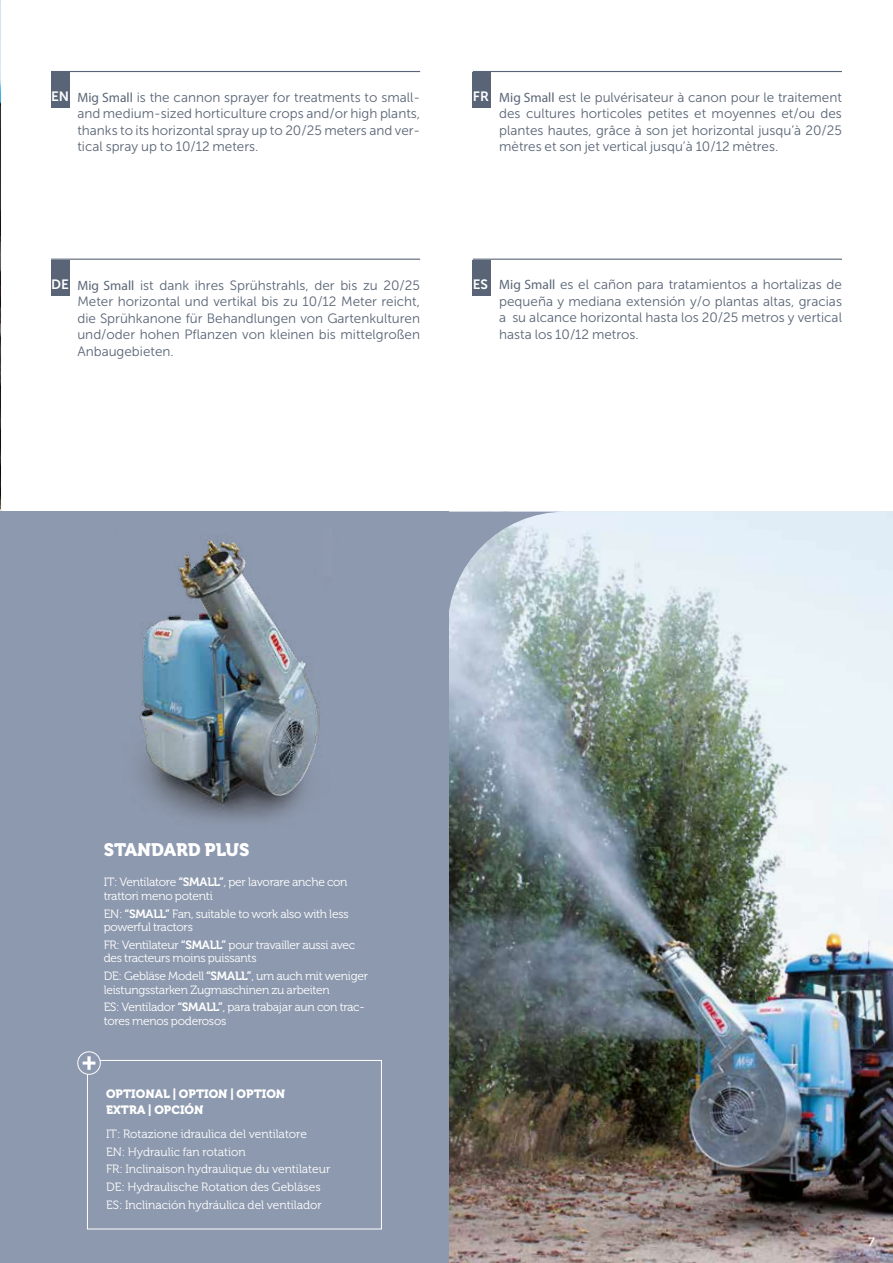
<style>
.page{position:relative;width:893px;height:1263px;background:#fff}
.page>*{position:absolute;margin:0;border:0;box-sizing:border-box;transform-origin:0 0}
.t1{font:18px "Museo 900";color:#fff}
.t2{font:13.5px/16.5px "Museo Sans 300";color:#596576;text-align:justify}
.t3{font:13.5px "Museo Sans 700";color:#fff}
.t4{font:12px/13.5px "Museo 300";letter-spacing:-.02em;color:#fff}
.t5{font:12px/17.7px "Museo 300";color:#fff}
.t6{font:12px/16.2px "Museo 900";color:#fff}
.t7{font:12px "Museo 500";color:#fff}
.s1{font-family:"Myriad Pro"}
.s2{font-family:"Museo 700"}
</style>
<div class="page">
<div style="left:0;top:512px;width:449px;height:751px;background:#8d99ae"></div>
<div style="left:0;top:511px;width:21px;height:275px;background:#8d99ae"></div>
<svg style="left:0;top:0;width:2px;height:511px"></svg>
<img style="left:449px;top:512px;width:444px;height:751px">
<div style="left:51px;top:72px;width:18px;height:36px;background:#596576"></div>
<hr style="left:51px;top:71px;width:369px;height:1px;background:#596576">
<div style="left:51px;top:260px;width:18px;height:35px;background:#596576"></div>
<hr style="left:51px;top:259px;width:369px;height:1px;background:#596576">
<div style="left:473px;top:260px;width:18px;height:35px;background:#596576"></div>
<hr style="left:473px;top:259px;width:369px;height:1px;background:#596576">
<div style="left:473px;top:72px;width:18px;height:36px;background:#596576"></div>
<hr style="left:473px;top:71px;width:369px;height:1px;background:#596576">
<div style="left:87px;top:1060px;width:295px;height:169px;border:1px solid #fff"></div>
<svg style="left:78px;top:1052px;width:22px;height:22px"></svg>
<div style="left:77px;top:1051px;width:24px;height:24px;border:1px solid #fff;border-radius:50%"></div>
<svg style="left:83px;top:1056px;width:12px;height:14px"></svg>
<svg style="left:449px;top:512px;width:116px;height:120px;background:#bbc9d3"></svg>
<img style="left:139px;top:540px;width:181px;height:280px">
<p class="t3" style="left:51px;top:89px;width:20px">EN</p>
<p class="t2" style="left:77px;top:89px;width:344px"><span class="s1">Mig Small</span> is the cannon sprayer for treatments to small&shy;and medium-sized horticulture crops and/or high plants, thanks to its horizontal spray up to 20/25 meters and ver&shy;tical spray up to 10/12 meters.</p>
<p class="t3" style="left:473px;top:89px;width:18px">FR</p>
<p class="t2" style="left:499px;top:89px;width:344px"><span class="s1">Mig Small</span> est le pulvérisateur à canon pour le traitement des cultures horticoles petites et moyennes et/ou des plantes hautes, grâce à son jet horizontal jusqu’à 20/25 mètres et son jet vertical jusqu’à 10/12 mètres.</p>
<p class="t3" style="left:51px;top:277px;width:19px">DE</p>
<p class="t3" style="left:473px;top:277px;width:17px">ES</p>
<p class="t2" style="left:77px;top:277px;width:344px"><span class="s1">Mig Small</span> ist dank ihres Sprühstrahls, der bis zu 20/25<br>Meter horizontal und vertikal bis zu 10/12 Meter reicht, die Sprühkanone für Behandlungen von Gartenkulturen und/oder hohen Pflanzen von kleinen bis mittelgroßen Anbaugebieten.</p>
<p class="t2" style="left:499px;top:277px;width:344px"><span class="s1">Mig Small</span> es el cañon para tratamientos a hortalizas de pequeña y mediana extensión y/o plantas altas, gracias a su alcance horizontal hasta los 20/25 metros y vertical hasta los 10/12 metros.</p>
<h1 class="t1" style="left:104px;top:839px;width:147px">STANDARD PLUS</h1>
<p class="t4" style="left:104px;top:876px;width:245px">IT: Ventilatore <span class="s2">“SMALL”</span>, per lavorare anche con trattori meno potenti</p>
<p class="t4" style="left:104px;top:907px;width:246px">EN: <span class="s2">“SMALL”</span> Fan, suitable to work also with less powerful tractors</p>
<p class="t4" style="left:104px;top:938px;width:253px">FR: Ventilateur <span class="s2">“SMALL”</span> pour travailler aussi avec des tracteurs moins puissants</p>
<p class="t4" style="left:104px;top:969px;width:266px">DE: Gebläse Modell <span class="s2">“SMALL”</span>, um auch mit weniger leistungsstarken Zugmaschinen zu arbeiten</p>
<p class="t4" style="left:104px;top:1001px;width:262px">ES: Ventilador <span class="s2">“SMALL”</span>, para trabajar aun con trac&shy;tores menos poderosos</p>
<p class="t6" style="left:106px;top:1085px;width:181px">OPTIONAL | OPTION | OPTION<br>EXTRA | OPCIÓN</p>
<p class="t5" style="left:106px;top:1125px;width:226px">IT: Rotazione idraulica del ventilatore<br>EN: Hydraulic fan rotation<br>FR: Inclinaison hydraulique du ventilateur DE: Hydraulische Rotation des Gebläses ES: Inclinación hydráulica del ventilador</p>
<p class="t7" style="left:869px;top:1235px;width:8px">7</p>
</div>
